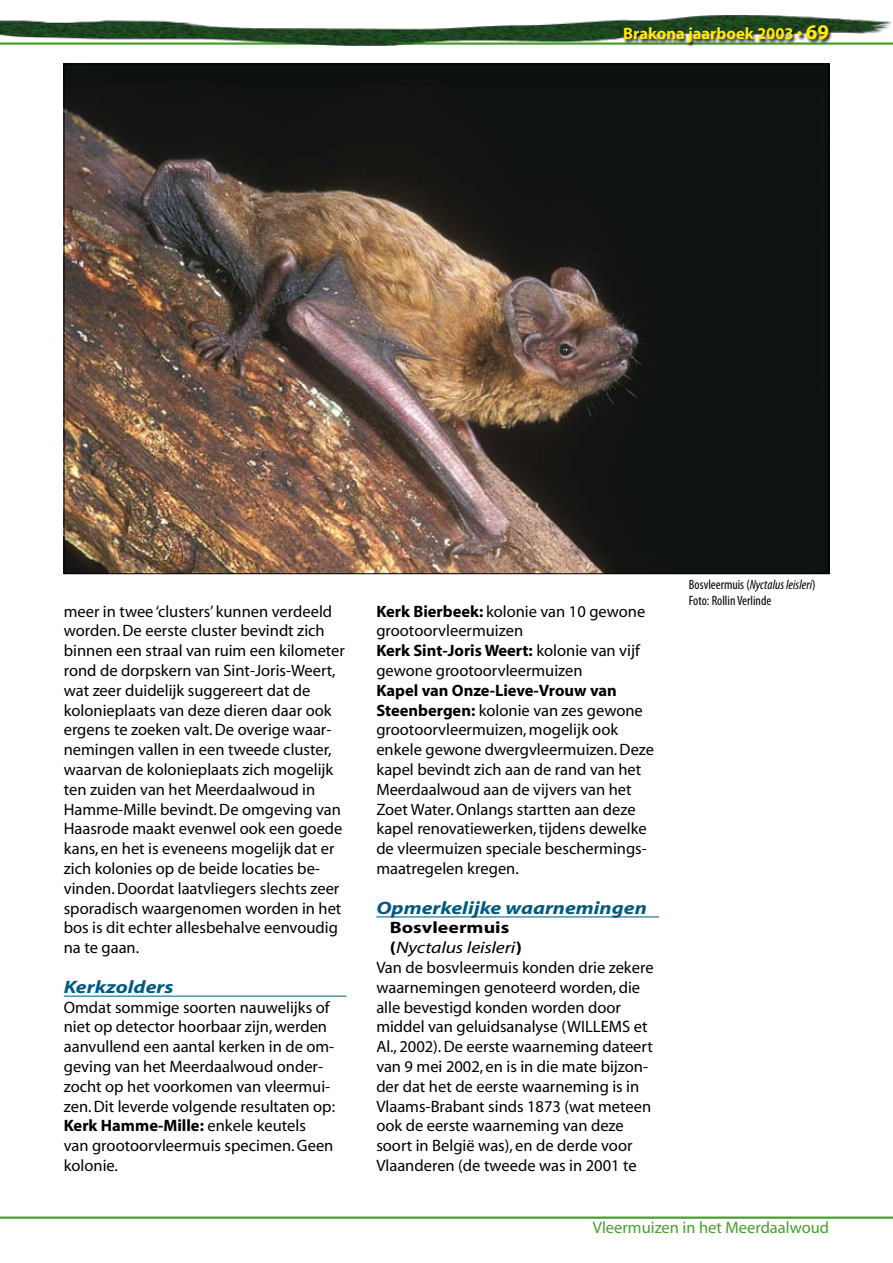
<style>
.page{position:relative;width:893px;height:1263px;background:#fff}
.page>*{position:absolute;margin:0;border:0;box-sizing:border-box;transform-origin:0 0}
.t1{font:italic 700 18px "Myriad";color:#005a80;scale:1.2 1}
.t2{font:16.5px/19.8px "Myriad";color:#000}
.t3{font:16.5px "Myriad";color:#45a12b}
.t4{font:700 16.5px "Myriad";color:#ffed00}
.t5{font:italic 16.5px "Myriad";letter-spacing:-.005em;color:#000;scale:1.2 1}
.t6{font:700 16.5px "Myriad";letter-spacing:.005em;color:#000;scale:1.2 1}
.t7{font:condensed 13.5px/16.2px "Myriad Pro";color:#000}
.s1{font-size:21px}
.s2{font-weight:700}
.s3{font-weight:700;font-style:normal}
.s4{font-style:italic}
</style>
<div class="page">
<img style="left:0;top:15px;width:892px;height:31px">
<svg style="left:623px;top:25px;width:270px;height:39px"></svg>
<hr style="left:0;top:1216px;width:893px;height:3px;background:#45a12b">
<hr style="left:64px;top:996px;width:283px;height:1px;background:#005a80">
<img style="left:66px;top:66px;width:761px;height:506px">
<hr style="left:376px;top:916px;width:283px;height:1px;background:#005a80">
<p class="t4" style="left:623px;top:25px;width:207px">Brakona jaarboek 2003 • <span class="s1">69</span></p>
<p class="t2" style="left:64px;top:602px;width:283px">meer in twee ‘clusters’ kunnen verdeeld worden. De eerste cluster bevindt zich binnen een straal van ruim een kilometer rond de dorpskern van Sint-Joris-Weert, wat zeer duidelijk suggereert dat de kolonieplaats van deze dieren daar ook ergens te zoeken valt. De overige waar&shy;nemingen vallen in een tweede cluster, waarvan de kolonieplaats zich mogelijk ten zuiden van het Meerdaalwoud in Hamme-Mille bevindt. De omgeving van Haasrode maakt evenwel ook een goede kans, en het is eveneens mogelijk dat er zich kolonies op de beide locaties be&shy;vinden. Doordat laatvliegers slechts zeer sporadisch waargenomen worden in het bos is dit echter allesbehalve eenvoudig na te gaan.</p>
<p class="t1" style="left:64px;top:977px;width:93px">Kerkzolders</p>
<p class="t2" style="left:64px;top:998px;width:273px">Omdat sommige soorten nauwelijks of niet op detector hoorbaar zijn, werden aanvullend een aantal kerken in de om&shy;geving van het Meerdaalwoud onder&shy;zocht op het voorkomen van vleermui&shy;zen. Dit leverde volgende resultaten op:<br><span class="s2">Kerk Hamme-Mille:</span> enkele keutels<br>van grootoorvleermuis specimen. Geen kolonie.</p>
<p class="t2" style="left:376px;top:602px;width:270px"><span class="s2">Kerk Bierbeek:</span> kolonie van 10 gewone grootoorvleermuizen<br><span class="s2">Kerk Sint-Joris Weert:</span> kolonie van vijf gewone grootoorvleermuizen</p>
<p class="t2" style="left:376px;top:681px;width:279px"><span class="s2">Kapel van Onze-Lieve-Vrouw van Steenbergen:</span> kolonie van zes gewone grootoorvleermuizen, mogelijk ook enkele gewone dwergvleermuizen. Deze kapel bevindt zich aan de rand van het Meerdaalwoud aan de vijvers van het Zoet Water. Onlangs startten aan deze kapel renovatiewerken, tijdens dewelke de vleermuizen speciale beschermings&shy;maatregelen kregen.</p>
<p class="t1" style="left:376px;top:898px;width:227px">Opmerkelijke waarnemingen</p>
<p class="t6" style="left:390px;top:919px;width:101px">Bosvleermuis</p>
<p class="t5" style="left:390px;top:939px;width:112px"><span class="s3">(</span>Nyctalus leisleri<span class="s3">)</span></p>
<p class="t2" style="left:376px;top:958px;width:279px">Van de bosvleermuis konden drie zekere</p>
<p class="t2" style="left:376px;top:978px;width:265px">waarnemingen genoteerd worden, die</p>
<p class="t2" style="left:376px;top:998px;width:246px">alle bevestigd konden worden door</p>
<p class="t2" style="left:376px;top:1018px;width:273px">middel van geluidsanalyse (WILLEMS et</p>
<p class="t2" style="left:376px;top:1037px;width:278px">Al., 2002). De eerste waarneming dateert</p>
<p class="t2" style="left:376px;top:1057px;width:273px">van 9 mei 2002, en is in die mate bijzon-</p>
<p class="t2" style="left:376px;top:1077px;width:264px">der dat het de eerste waarneming is in</p>
<p class="t2" style="left:376px;top:1097px;width:276px">Vlaams-Brabant sinds 1873 (wat meteen</p>
<p class="t2" style="left:376px;top:1117px;width:249px">ook de eerste waarneming van deze</p>
<p class="t2" style="left:376px;top:1136px;width:258px">soort in België was), en de derde voor</p>
<p class="t2" style="left:376px;top:1156px;width:262px">Vlaanderen (de tweede was in 2001 te</p>
<p class="t7" style="left:689px;top:576px;width:128px">Bosvleermuis (<span class="s4">Nyctalus leisleri</span>)<br>Foto: Rollin Verlinde</p>
<p class="t3" style="left:593px;top:1219px;width:238px">Vleermuizen in het Meerdaalwoud</p>
</div>
